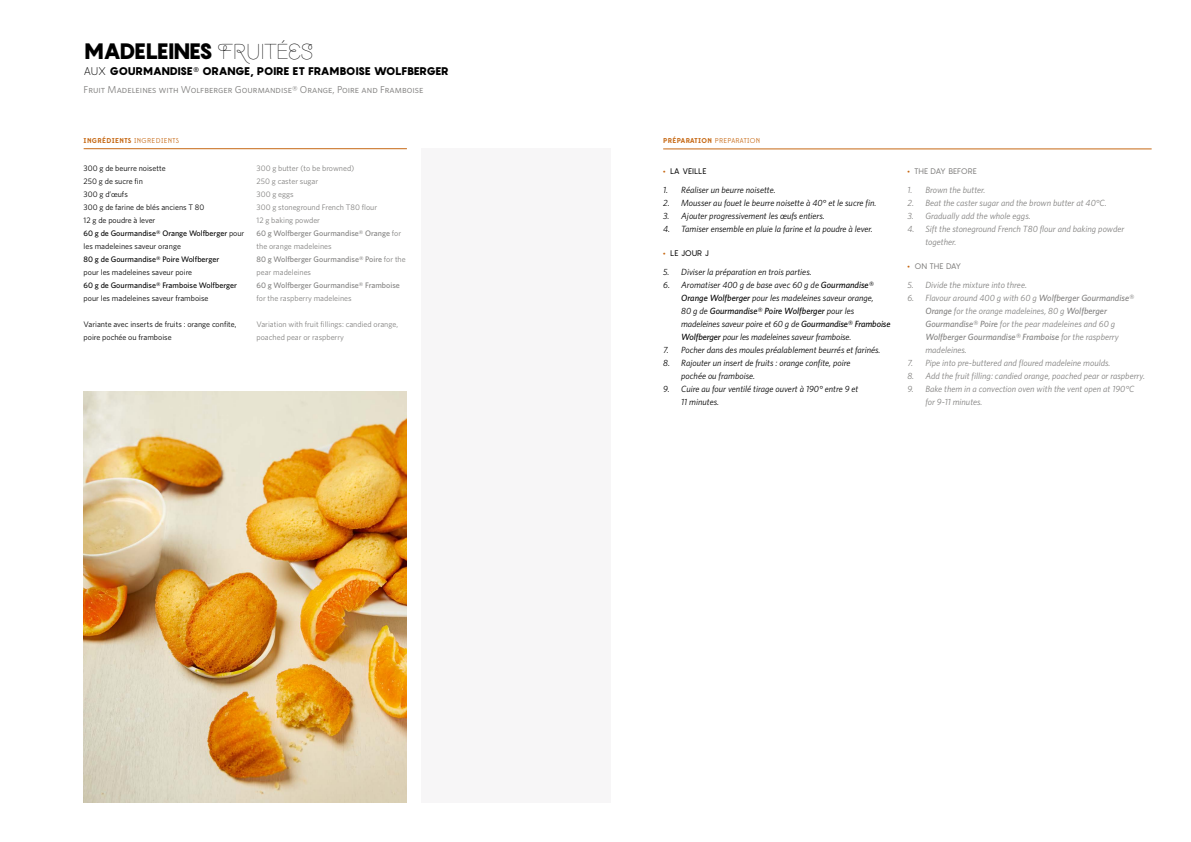
<style>
.page{position:relative;width:1191px;height:842px;background:#fff}
.page>*{position:absolute;margin:0;border:0;box-sizing:border-box;transform-origin:0 0}
.t1{font:900 22px "Pangram";letter-spacing:-.06em;color:#000}
.t2{font:900 11px "Pangram";letter-spacing:-.05em;color:#000}
.t3{font:10px "Whitney Book SC";color:#81807f}
.t4{font:italic 9px/13px "Whitney";color:#000}
.t5{font:italic 9px/13px "Whitney";color:#81807f}
.t6{font:8px/13px "Whitney";color:#81807f}
.t7{font:8px/13px "Whitney";color:#000}
.t8{font:500 8px "Whitney";color:#000}
.t9{font:500 8px "Whitney";color:#81807f}
.t10{font:8px "Pangram";letter-spacing:-.015em;color:#81807f}
.t11{font:8px "Pangram";letter-spacing:-.02em;color:#000}
.t12{font:700 7px "Edmondsans";letter-spacing:.05em;color:#c66813}
.s1{font-family:"Brownstone Sans";font-weight:100}
.s2{font-weight:300}
.s3{font-weight:400}
.s4{font-weight:500}
.s5{font-weight:900;color:#c66813}
</style>
<div class="page">
<hr style="left:663px;top:148px;width:488px;height:1px;background:#c66813">
<hr style="left:84px;top:148px;width:323px;height:1px;background:#c66813">
<img style="left:84px;top:392px;width:323px;height:410px">
<div style="left:421px;top:148px;width:189px;height:654px;background:#f7f6f7"></div>
<h1 class="t1" style="left:84px;top:36px;width:231px">MADELEINES <span class="s1">FRUITÉES</span></h1>
<p class="t2" style="left:84px;top:64px;width:366px"><span class="s2">AUX</span> GOURMANDISE<sup>®</sup> ORANGE, POIRE ET FRAMBOISE WOLFBERGER</p>
<p class="t3" style="left:84px;top:84px;width:341px">Fruit Madeleines with Wolfberger Gourmandise® Orange, Poire and Framboise</p>
<p class="t12" style="left:84px;top:136px;width:97px">INGRÉDIENTS <span class="s3">INGREDIENTS</span></p>
<p class="t12" style="left:663px;top:136px;width:98px">PRÉPARATION <span class="s3">PREPARATION</span></p>
<p class="t6" style="left:256px;top:161px;width:151px">300 g butter (to be browned)<br>250 g caster sugar<br>300 g eggs<br>300 g stoneground French T80 flour<br>12 g baking powder<br><span class="s4">60 g Wolfberger Gourmandise® Orange</span> for the orange madeleines<br><span class="s4">80 g Wolfberger Gourmandise® Poire</span> for the pear madeleines</p>
<p class="t9" style="left:256px;top:280px;width:145px">60 g Wolfberger Gourmandise® Framboise</p>
<p class="t6" style="left:256px;top:291px;width:97px">for the raspberry madeleines</p>
<p class="t6" style="left:256px;top:317px;width:143px">Variation with fruit fillings: candied orange, poached pear or raspberry</p>
<p class="t7" style="left:84px;top:161px;width:162px">300 g de beurre noisette<br>250 g de sucre fin<br>300 g d’œufs<br>300 g de farine de blés anciens T 80<br>12 g de poudre à lever<br><span class="s4">60 g de Gourmandise® Orange Wolfberger</span> pour les madeleines saveur orange</p>
<p class="t8" style="left:84px;top:254px;width:137px">80 g de Gourmandise® Poire Wolfberger</p>
<p class="t7" style="left:84px;top:265px;width:110px">pour les madeleines saveur poire</p>
<p class="t8" style="left:84px;top:280px;width:155px">60 g de Gourmandise® Framboise Wolfberger</p>
<p class="t7" style="left:84px;top:291px;width:126px">pour les madeleines saveur framboise</p>
<p class="t7" style="left:84px;top:317px;width:154px">Variante avec inserts de fruits : orange confite, poire pochée ou framboise</p>
<p class="t11" style="left:663px;top:166px;width:45px"><span class="s5">•</span> LA VEILLE</p>
<p class="t4" style="left:663px;top:183px;width:114px">1. Réaliser un beurre noisette.</p>
<p class="t4" style="left:663px;top:196px;width:215px">2. Mousser au fouet le beurre noisette à 40° et le sucre fin.</p>
<p class="t4" style="left:663px;top:209px;width:163px">3. Ajouter progressivement les œufs entiers.</p>
<p class="t4" style="left:663px;top:222px;width:211px">4. Tamiser ensemble en pluie la farine et la poudre à lever.</p>
<p class="t11" style="left:663px;top:248px;width:47px"><span class="s5">•</span> LE JOUR J</p>
<p class="t4" style="left:663px;top:265px;width:150px">5. Diviser la préparation en trois parties.</p>
<p class="t4" style="left:681px;top:278px;width:211px;text-indent:-18px">6. Aromatiser 400 g de base avec 60 g de <span class="s4">Gourmandise® Orange Wolfberger</span> pour les madeleines saveur orange,<br>80 g de <span class="s4">Gourmandise® Poire Wolfberger</span> pour les madeleines saveur poire et 60 g de <span class="s4">Gourmandise® Framboise Wolfberger</span> pour les madeleines saveur framboise.</p>
<p class="t4" style="left:663px;top:343px;width:219px">7. Pocher dans des moules préalablement beurrés et farinés.</p>
<p class="t4" style="left:681px;top:356px;width:171px;text-indent:-18px">8. Rajouter un insert de fruits : orange confite, poire pochée ou framboise.</p>
<p class="t4" style="left:681px;top:382px;width:179px;text-indent:-18px">9. Cuire au four ventilé tirage ouvert à 190° entre 9 et<br>11 minutes.</p>
<p class="t10" style="left:907px;top:166px;width:71px"><span class="s5">•</span> THE DAY BEFORE</p>
<p class="t5" style="left:907px;top:183px;width:79px">1. Brown the butter.</p>
<p class="t5" style="left:907px;top:196px;width:201px">2. Beat the caster sugar and the brown butter at 40°C.</p>
<p class="t5" style="left:907px;top:209px;width:125px">3. Gradually add the whole eggs.</p>
<p class="t5" style="left:925px;top:222px;width:200px;text-indent:-18px">4. Sift the stoneground French T80 flour and baking powder together.</p>
<p class="t10" style="left:907px;top:261px;width:55px"><span class="s5">•</span> ON THE DAY</p>
<p class="t5" style="left:907px;top:278px;width:121px">5. Divide the mixture into three.</p>
<p class="t5" style="left:925px;top:291px;width:210px;text-indent:-18px">6. Flavour around 400 g with 60 g <span class="s4">Wolfberger Gourmandise® Orange</span> for the orange madeleines, 80 g <span class="s4">Wolfberger Gourmandise® Poire</span> for the pear madeleines and 60 g <span class="s4">Wolfberger Gourmandise® Framboise</span> for the raspberry madeleines.</p>
<p class="t5" style="left:907px;top:356px;width:205px">7. Pipe into pre-buttered and floured madeleine moulds.</p>
<p class="t5" style="left:907px;top:369px;width:239px">8. Add the fruit filling: candied orange, poached pear or raspberry.</p>
<p class="t5" style="left:925px;top:382px;width:210px;text-indent:-18px">9. Bake them in a convection oven with the vent open at 190°C for 9-11 minutes.</p>
</div>
